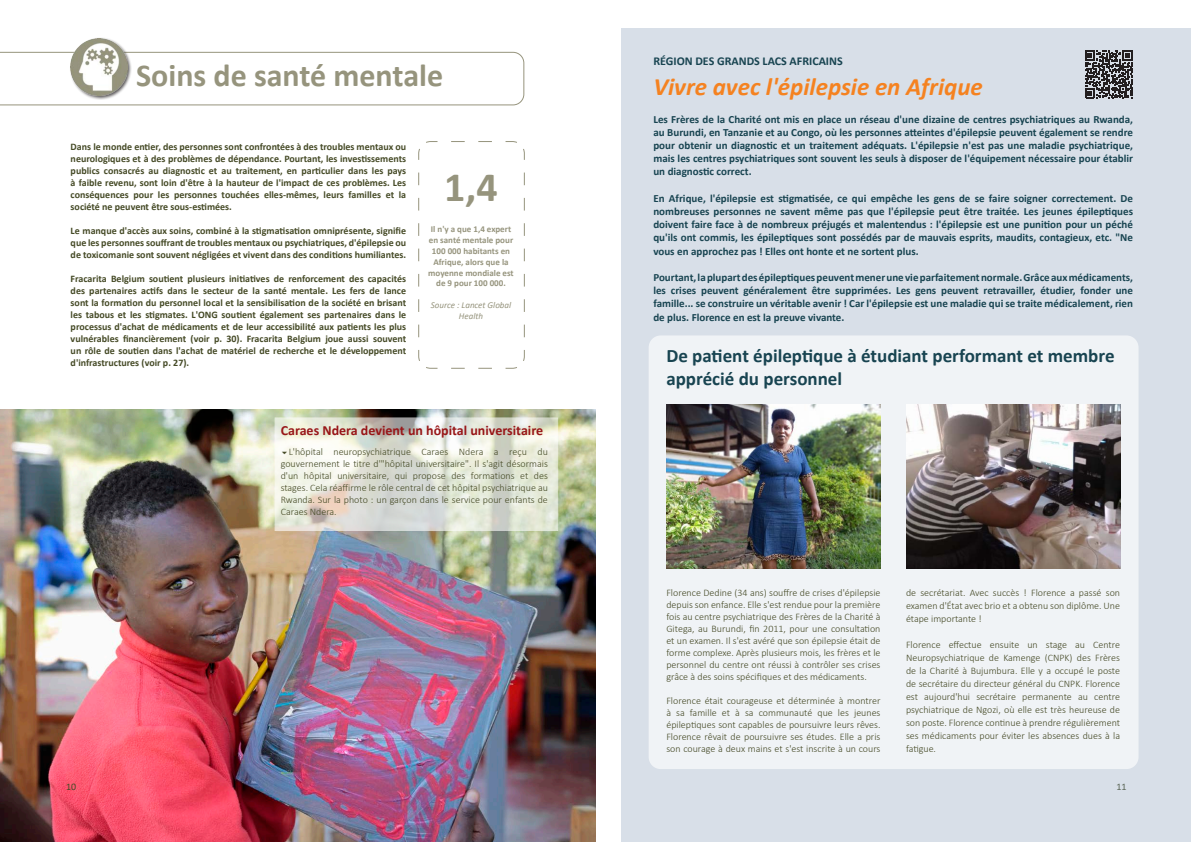
<style>
.page{position:relative;width:1191px;height:842px;background:#fff}
.page>*{position:absolute;margin:0;border:0;box-sizing:border-box;transform-origin:0 0}
.gewoon_tekst_wit_uitgevuld{font:700 42px "Calibri";color:#96947d}
.hoofdtitel{font:700 32px "Calibri";color:#96947d}
.t1{font:italic 700 25px "Calibri";color:#f58220}
.t2{font:700 19px/22.8px "Calibri";color:#184451}
.t3{font:700 14px "Calibri";color:#981618}
.t4{font:700 12px "Calibri";color:#184451}
.t5{font:700 11px/13.2px "Calibri";color:#184451;text-align:justify}
.t6{font:700 10px/12px "Calibri";color:#454a26;text-align:justify}
.t7{font:300 10px/12px "Calibri";color:#454926;text-align:justify}
.t8{font:300 10px/12px "Calibri";color:#454a26;text-align:justify}
.t9{font:10px "Calibri";color:#454a26}
.gewoon_tekst_wit_uitgevuld-2{font:700 9px/10.8px "Calibri";color:#96947d;text-align:center}
.gewoon_tekst_wit_uitgevuld-3{font:italic 9px/10.8px "Calibri";color:#96947d;text-align:center}
</style>
<div class="page">
<div style="left:621px;top:28px;width:570px;height:814px;background:#d8dfe8"></div>
<div style="left:648px;top:335px;width:490px;height:434px;background:#f0f3f6;border-radius:12px"></div>
<svg style="left:0;top:52px;width:524px;height:53px"></svg>
<div style="left:69px;top:38px;width:63px;height:62px;background:#231f20;opacity:.75"></div>
<img style="left:70px;top:38px;width:57px;height:57px">
<svg style="left:418px;top:141px;width:107px;height:228px"></svg>
<img style="left:0;top:410px;width:595px;height:432px">
<img style="left:906px;top:405px;width:214px;height:164px">
<img style="left:666px;top:405px;width:214px;height:164px">
<svg style="left:275px;top:417px;width:283px;height:114px;background:#e1e2d7"></svg>
<svg style="left:1085px;top:50px;width:47px;height:48px"></svg>
<svg style="left:282px;top:452px;width:5px;height:3px"></svg>
<p class="hoofdtitel" style="left:136px;top:53px;width:308px">Soins de santé mentale</p>
<p class="t6" style="left:71px;top:140px;width:337px">Dans le monde entier, des personnes sont confrontées à des troubles mentaux ou neurologiques et à des problèmes de dépendance. Pourtant, les investissements publics consacrés au diagnostic et au traitement, en particulier dans les pays à faible revenu, sont loin d'être à la hauteur de l'impact de ces problèmes. Les conséquences pour les personnes touchées elles-mêmes, leurs familles et la société ne peuvent être sous-estimées.</p>
<p class="t6" style="left:71px;top:224px;width:337px">Le manque d'accès aux soins, combiné à la stigmatisation omniprésente, signifie que les personnes souffrant de troubles mentaux ou psychiatriques, d'épilepsie ou de toxicomanie sont souvent négligées et vivent dans des conditions humiliantes.</p>
<p class="t6" style="left:71px;top:272px;width:337px">Fracarita Belgium soutient plusieurs initiatives de renforcement des capacités des partenaires actifs dans le secteur de la santé mentale. Les fers de lance sont la formation du personnel local et la sensibilisation de la société en brisant les tabous et les stigmates. L'ONG soutient également ses partenaires dans le processus d'achat de médicaments et de leur accessibilité aux patients les plus vulnérables financièrement (voir p. 30). Fracarita Belgium joue aussi souvent un rôle de soutien dans l'achat de matériel de recherche et le développement d'infrastructures (voir p. 27).</p>
<p class="gewoon_tekst_wit_uitgevuld" style="left:444px;top:157px;width:55px">1,4</p>
<p class="gewoon_tekst_wit_uitgevuld-2" style="left:428px;top:224px;width:87px">Il n'y a que 1,4 expert en santé mentale pour<br>100 000 habitants en<br>Afrique, alors que la moyenne mondiale est de 9 pour 100 000.</p>
<p class="gewoon_tekst_wit_uitgevuld-3" style="left:431px;top:299px;width:82px">Source : Lancet Global<br>Health</p>
<p class="t9" style="left:66px;top:779px;width:12px">10</p>
<p class="t3" style="left:281px;top:420px;width:264px">Caraes Ndera devient un hôpital universitaire</p>
<p class="t8" style="left:281px;top:446px;width:269px;text-indent:8px">L'hôpital neuropsychiatrique Caraes Ndera a reçu du gouvernement le titre d'"hôpital universitaire". Il s'agit désormais d'un hôpital universitaire, qui propose des formations et des stages. Cela réaffirme le rôle central de cet hôpital psychiatrique au Rwanda. Sur la photo : un garçon dans le service pour enfants de Caraes Ndera.</p>
<p class="t4" style="left:653px;top:53px;width:191px">RÉGION DES GRANDS LACS AFRICAINS</p>
<p class="t1" style="left:653px;top:69px;width:331px">Vivre avec l'épilepsie en Afrique</p>
<p class="t5" style="left:653px;top:112px;width:481px">Les Frères de la Charité ont mis en place un réseau d'une dizaine de centres psychiatriques au Rwanda, au Burundi, en Tanzanie et au Congo, où les personnes atteintes d'épilepsie peuvent également se rendre pour obtenir un diagnostic et un traitement adéquats. L'épilepsie n'est pas une maladie psychiatrique, mais les centres psychiatriques sont souvent les seuls à disposer de l'équipement nécessaire pour établir un diagnostic correct.</p>
<p class="t5" style="left:653px;top:191px;width:481px">En Afrique, l'épilepsie est stigmatisée, ce qui empêche les gens de se faire soigner correctement. De nombreuses personnes ne savent même pas que l'épilepsie peut être traitée. Les jeunes épileptiques doivent faire face à de nombreux préjugés et malentendus : l'épilepsie est une punition pour un péché qu'ils ont commis, les épileptiques sont possédés par de mauvais esprits, maudits, contagieux, etc. "Ne vous en approchez pas ! Elles ont honte et ne sortent plus.</p>
<p class="t5" style="left:653px;top:271px;width:481px">Pourtant, la plupart des épileptiques peuvent mener une vie parfaitement normale. Grâce aux médicaments, les crises peuvent généralement être supprimées. Les gens peuvent retravailler, étudier, fonder une famille... se construire un véritable avenir ! Car l'épilepsie est une maladie qui se traite médicalement, rien de plus. Florence en est la preuve vivante.</p>
<p class="t2" style="left:666px;top:344px;width:450px">De patient épileptique à étudiant performant et membre apprécié du personnel</p>
<p class="t7" style="left:666px;top:587px;width:216px">Florence Dedine (34 ans) souffre de crises d'épilepsie depuis son enfance. Elle s'est rendue pour la première fois au centre psychiatrique des Frères de la Charité à Gitega, au Burundi, fin 2011, pour une consultation et un examen. Il s'est avéré que son épilepsie était de forme complexe. Après plusieurs mois, les frères et le personnel du centre ont réussi à contrôler ses crises grâce à des soins spécifiques et des médicaments.</p>
<p class="t7" style="left:666px;top:695px;width:216px">Florence était courageuse et déterminée à montrer à sa famille et à sa communauté que les jeunes épileptiques sont capables de poursuivre leurs rêves.<br>Florence rêvait de poursuivre ses études. Elle a pris son courage à deux mains et s'est inscrite à un cours</p>
<p class="t7" style="left:906px;top:586px;width:216px;line-height:13px">de secrétariat. Avec succès ! Florence a passé son examen d'État avec brio et a obtenu son diplôme. Une étape importante !</p>
<p class="t7" style="left:906px;top:638px;width:216px;line-height:13px">Florence effectue ensuite un stage au Centre Neuropsychiatrique de Kamenge (CNPK) des Frères de la Charité à Bujumbura. Elle y a occupé le poste de secrétaire du directeur général du CNPK. Florence est aujourd'hui secrétaire permanente au centre psychiatrique de Ngozi, où elle est très heureuse de son poste. Florence continue à prendre régulièrement ses médicaments pour éviter les absences dues à la fatigue.</p>
<p class="t9" style="left:1116px;top:779px;width:12px">11</p>
</div>
